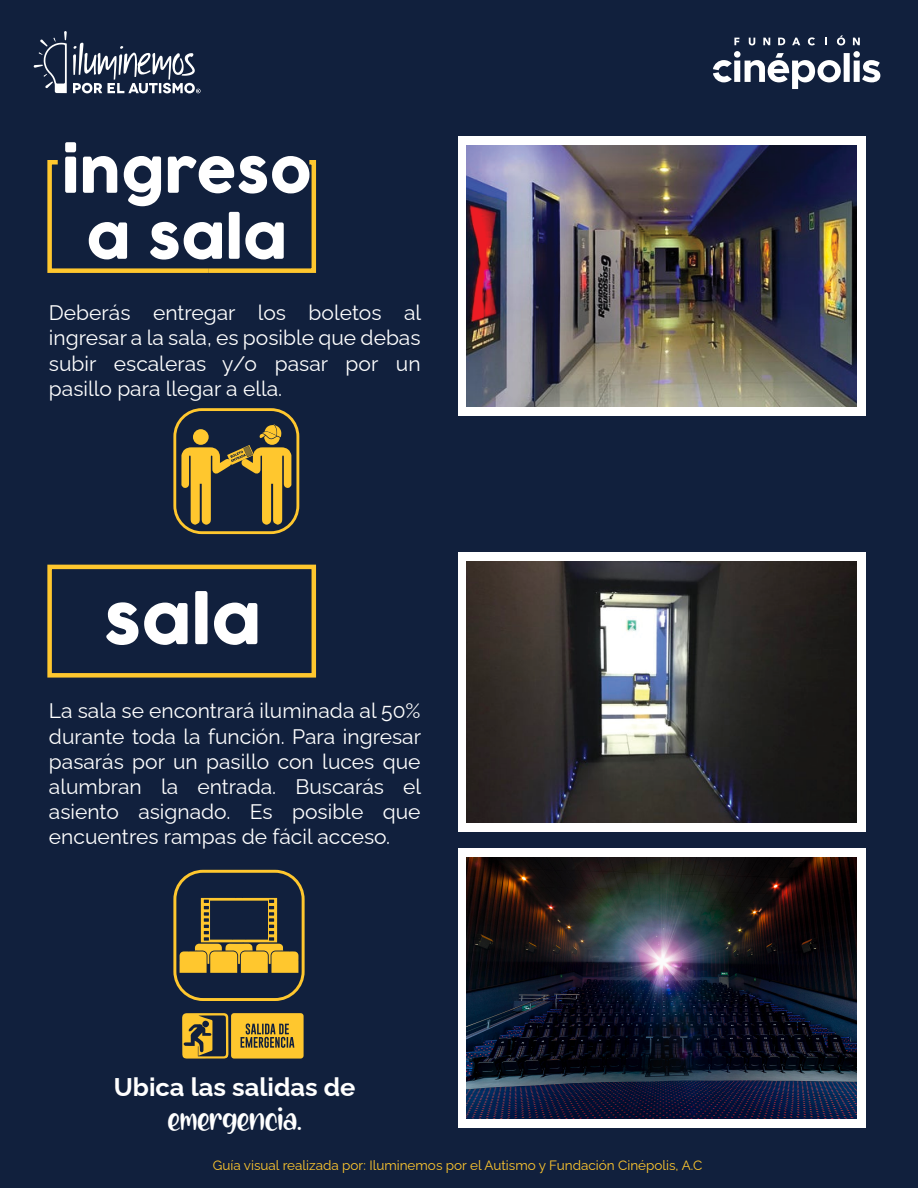
<style>
.page{position:relative;width:918px;height:1188px;background:#11203d}
.page>*{position:absolute;margin:0;border:0;box-sizing:border-box;transform-origin:0 0}
.t1{font:64.5px "Cocogoose";color:#fff}
.t2{font:57px/66px "Cocogoose";color:#fff;text-align:center}
.t3{font:28.5px "Creamy Sunset";color:#fff}
.t4{font:700 25.5px "Raleway";color:#fff}
.t5{font:21px/25.2px "Raleway";color:#fff;text-align:justify}
.t6{font:13.5px "Raleway";color:#ffc72e}
</style>
<div class="page">
<svg style="left:266px;top:160px;width:51px;height:113px"></svg>
<svg style="left:47px;top:160px;width:162px;height:113px"></svg>
<svg style="left:47px;top:564px;width:270px;height:114px"></svg>
<div style="left:209px;top:268px;width:57px;height:5px;background:#ffc72e"></div>
<svg style="left:734px;top:38px;width:5px;height:7px"></svg>
<svg style="left:749px;top:38px;width:6px;height:7px"></svg>
<svg style="left:763px;top:38px;width:7px;height:7px"></svg>
<svg style="left:778px;top:38px;width:7px;height:7px"></svg>
<svg style="left:792px;top:38px;width:8px;height:7px"></svg>
<svg style="left:808px;top:37px;width:7px;height:8px"></svg>
<svg style="left:837px;top:35px;width:8px;height:10px"></svg>
<svg style="left:853px;top:38px;width:7px;height:7px"></svg>
<svg style="left:713px;top:51px;width:167px;height:38px"></svg>
<svg style="left:34px;top:31px;width:33px;height:62px"></svg>
<svg style="left:73px;top:43px;width:128px;height:50px"></svg>
<div style="left:458px;top:136px;width:407px;height:279px;background:#fff"></div>
<div style="left:458px;top:552px;width:407px;height:279px;background:#fff"></div>
<div style="left:458px;top:848px;width:407px;height:279px;background:#fff"></div>
<img style="left:467px;top:145px;width:389px;height:261px">
<img style="left:467px;top:561px;width:389px;height:261px">
<svg style="left:182px;top:1013px;width:122px;height:46px"></svg>
<svg style="left:173px;top:408px;width:126px;height:126px"></svg>
<svg style="left:173px;top:870px;width:132px;height:131px"></svg>
<img style="left:467px;top:857px;width:389px;height:261px">
<h2 class="t2" style="left:62px;top:141px;width:251px">ingreso a sala</h2>
<p class="t5" style="left:49px;top:298px;width:374px">Deberás entregar los boletos al ingresar a la sala, es posible que debas subir escaleras y/o pasar por un pasillo para llegar a ella.</p>
<h1 class="t1" style="left:104px;top:576px;width:159px">sala</h1>
<p class="t5" style="left:49px;top:696px;width:374px">La sala se encontrará iluminada al 50% durante toda la función. Para ingresar pasarás por un pasillo con luces que alumbran la entrada. Buscarás el asiento asignado. Es posible que encuentres rampas de fácil acceso.</p>
<p class="t4" style="left:114px;top:1067px;width:243px">Ubica las salidas de</p>
<h3 class="t3" style="left:168px;top:1107px;width:136px">emergencia.</h3>
<p class="t6" style="left:213px;top:1154px;width:491px">Guía visual realizada por: Iluminemos por el Autismo y Fundación Cinépolis, A.C</p>
</div>
